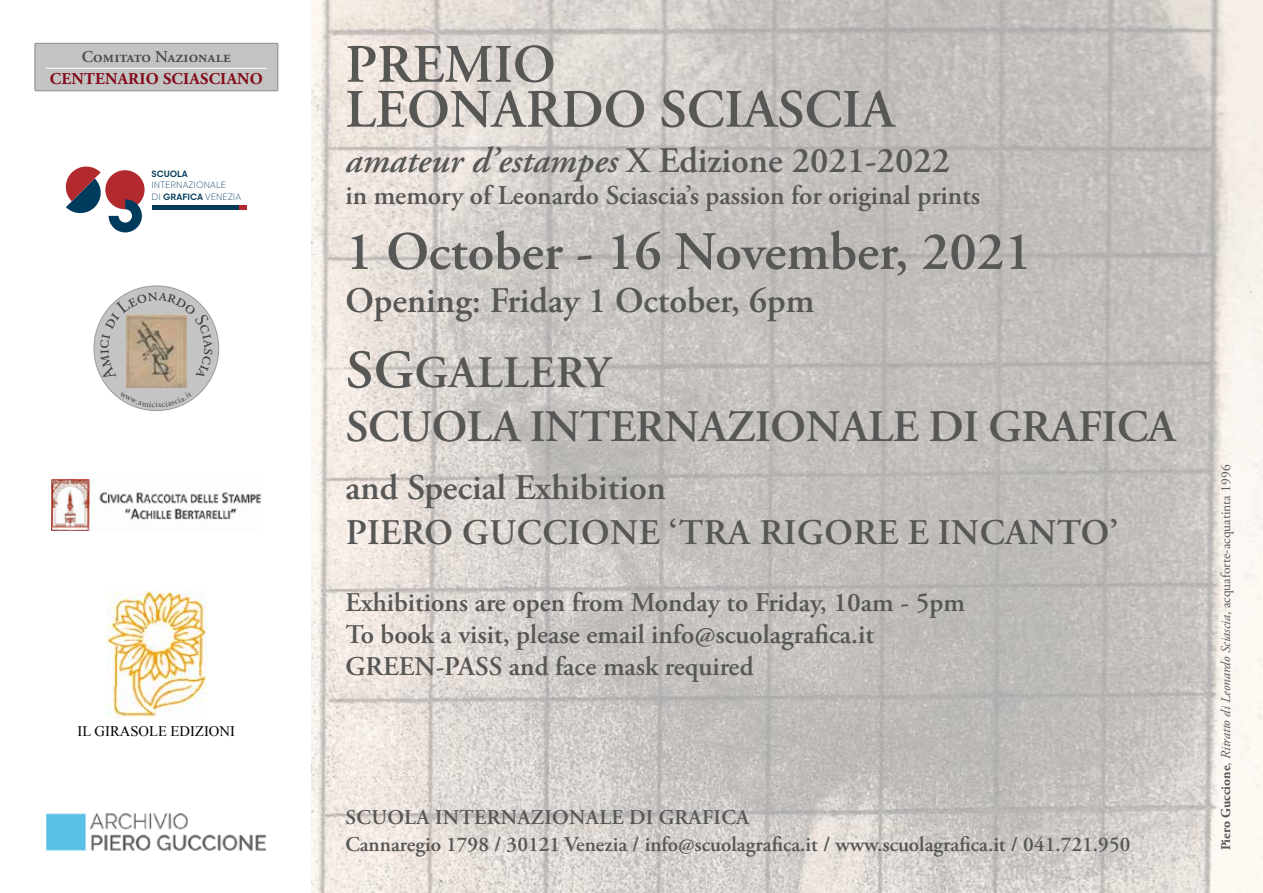
<style>
.page{position:relative;width:1263px;height:893px;background:#fff}
.page>*{position:absolute;margin:0;border:0;box-sizing:border-box;transform-origin:0 0}
.t1{font:600 54px/45px "Adobe Garamond Pro";color:#575756}
.t2{font:600 45px/54px "Adobe Garamond Pro";letter-spacing:-.01em;color:#575756}
.t3{font:600 36px/45px "Adobe Garamond Pro";color:#575756}
.t4{font:600 27px/32.4px "Adobe Garamond Pro";color:#575756}
.t5{font:600 21px/27px "Adobe Garamond Pro";color:#575756}
.t6{font:700 16.5px "Adobe Garamond Pro";letter-spacing:.015em;color:#850918}
.t7{font:600 16.5px "Adobe Garamond Pro";color:#4a4a49}
.t8{font:14.7px "Times New Roman";color:#000}
.t9{font:13.5px "Adobe Garamond Pro";color:#575756}
.t10{font:8.85px "Adobe Garamond Pro";color:#3c3c3b}
.t11{font:100 8.7px "Majorant";letter-spacing:.01em;color:#023b5a}
.t12{font:500 8.7px "Majorant";color:#023b5a}
.s1{font-weight:500}
.s2{font-style:italic}
.s3{font-size:54px}
.s4{font-weight:700}
</style>
<div class="page">
<img style="left:311px;top:0;width:952px;height:893px">
<img style="left:107px;top:591px;width:99px;height:126px">
<img style="left:47px;top:813px;width:219px;height:38px">
<div style="left:94px;top:286px;width:125px;height:125px;background:#c4c4c4;border-radius:50%"></div>
<img style="left:126px;top:382px;width:60px;height:6px">
<img style="left:51px;top:480px;width:210px;height:50px">
<div style="left:105px;top:170px;width:40px;height:39px;background:#b2292e;border-radius:50%"></div>
<svg style="left:109px;top:199px;width:33px;height:33px"></svg>
<svg style="left:65px;top:166px;width:36px;height:48px"></svg>
<hr style="left:152px;top:205px;width:87px;height:4px;background:#023b5a">
<svg style="left:239px;top:205px;width:8px;height:4px"></svg>
<div style="left:35px;top:43px;width:243px;height:48px;background:#c2c4c4"></div>
<div style="left:35px;top:43px;width:243px;height:48px;border:1px solid #878a8e"></div>
<hr style="left:46px;top:68px;width:221px;height:1px;background:#fff">
<svg style="left:120px;top:398px;width:72px;height:9px"></svg>
<svg style="left:100px;top:292px;width:112px;height:90px"></svg>
<p class="t7" style="left:82px;top:47px;width:151px">Comitato Nazionale</p>
<p class="t6" style="left:50px;top:69px;width:214px">CENTENARIO SCIASCIANO</p>
<p class="t12" style="left:152px;top:168px;width:38px">SCUOLA</p>
<p class="t11" style="left:152px;top:191px;width:91px">DI <span class="s1">GRAFICA</span> VENEZIA</p>
<p class="t11" style="left:152px;top:180px;width:76px">INTERNAZIONALE</p>
<p class="t10" style="left:156px;top:399px;width:4px">i</p>
<p class="t8" style="left:78px;top:722px;width:159px">IL GIRASOLE EDIZIONI</p>
<h1 class="t1" style="left:345px;top:43px;width:551px">PREMIO<br>LEONARDO SCIASCIA</h1>
<h3 class="t3" style="left:345px;top:138px;width:606px"><span class="s2">amateur d’estampes</span> X Edizione 2021-2022</h3>
<p class="t4" style="left:345px;top:180px;width:636px">in memory of Leonardo Sciascia’s passion for original prints</p>
<h1 class="t1" style="left:345px;top:230px;width:688px">1 October - 16 November, 2021</h1>
<h3 class="t3" style="left:345px;top:279px;width:467px">Opening: Friday 1 October, 6pm</h3>
<h2 class="t2" style="left:346px;top:347px;width:832px"><span class="s3">SG</span>GALLERY<br>SCUOLA INTERNAZIONALE DI GRAFICA</h2>
<h3 class="t3" style="left:345px;top:466px;width:774px">and Special Exhibition<br>PIERO GUCCIONE ‘TRA RIGORE E INCANTO’</h3>
<p class="t4" style="left:345px;top:586px;width:618px">Exhibitions are open from Monday to Friday, 10am - 5pm<br>To book a visit, please email info@scuolagrafica.it<br>GREEN-PASS and face mask required</p>
<p class="t5" style="left:345px;top:804px;width:786px">SCUOLA INTERNAZIONALE DI GRAFICA<br>Cannaregio 1798 / 30121 Venezia / info@scuolagrafica.it / www.scuolagrafica.it / 041.721.950</p>
<p class="t9" style="left:1218px;top:850px;width:387px;rotate:-90deg"><span class="s4">Piero Guccione</span>, <span class="s2">Ritratto di Leonardo Sciascia</span>, acquaforte-acquatinta 1996</p>
</div>
